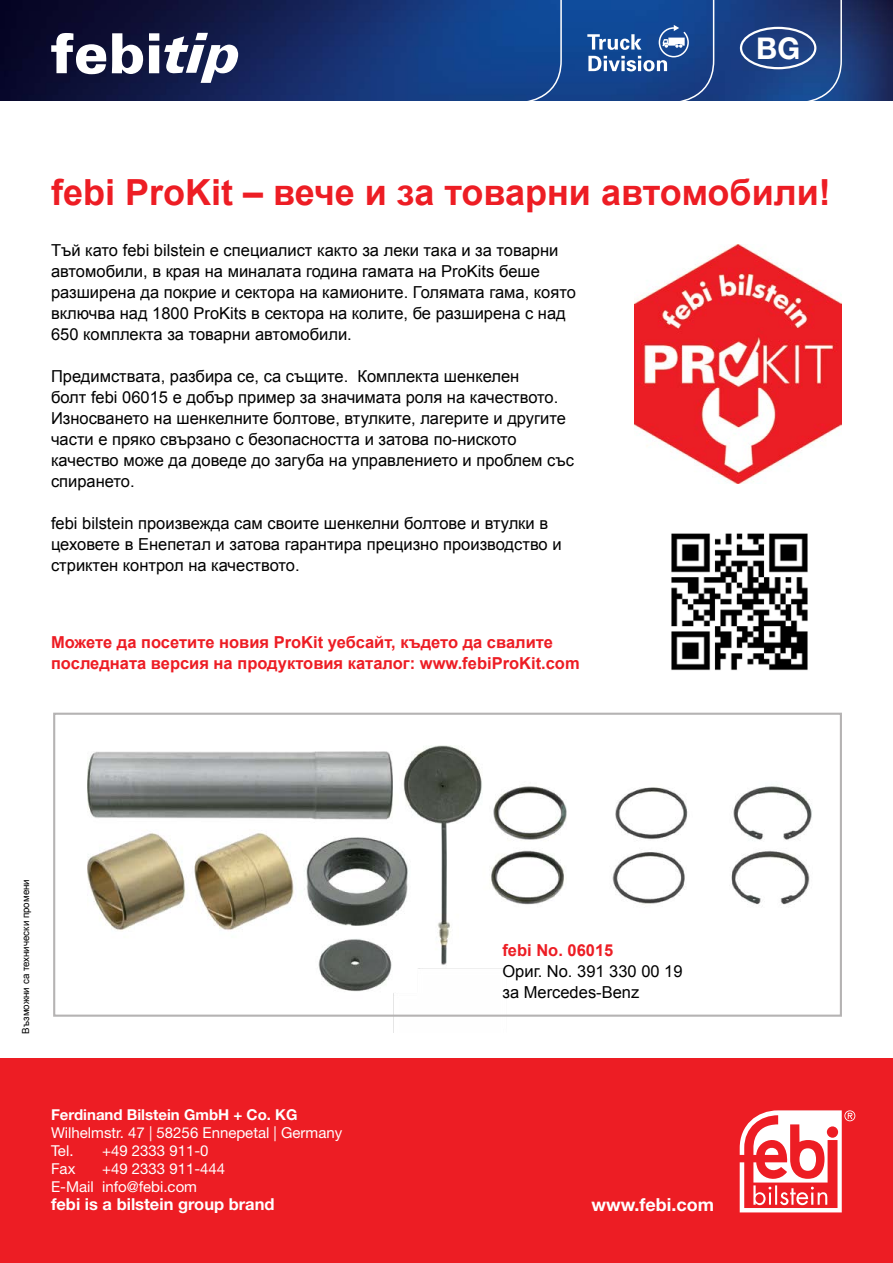
<style>
.page{position:relative;width:893px;height:1263px;background:#fff}
.page>*{position:absolute;margin:0;border:0;box-sizing:border-box;transform-origin:0 0}
.t1{font:700 36px "Arial";color:#ed1d24}
.t2{font:700 30px "Helvetica Neue LT Std";color:#fff}
.t3{font:700 18px "Helvetica Neue LT Std";color:#fff}
.t4{font:16.5px/21px "Arial";color:#000}
.t5{font:700 16.5px/21px "Arial";color:#ed1d24}
.t6{font:700 16.5px "Helvetica Neue LT Std";color:#fff}
.t7{font:15px/18px "Helvetica Neue LT Std";color:#fff}
.t8{font:700 15px "Helvetica Neue LT Std";color:#fff}
.t9{font:9.75px "Arial";color:#000}
</style>
<div class="page">
<img style="left:843px;top:0;width:50px;height:101px">
<svg style="left:563px;top:0;width:280px;height:101px;background:#1d468b"></svg>
<svg style="left:0;top:0;width:563px;height:101px;background:#122b65"></svg>
<div style="left:740px;top:27px;width:76px;height:42px;border:2px solid #fff;border-radius:50%"></div>
<div style="left:0;top:1059px;width:893px;height:204px;background:#ed1d24"></div>
<svg style="left:740px;top:1110px;width:115px;height:102px"></svg>
<svg style="left:587px;top:25px;width:102px;height:46px"></svg>
<img style="left:671px;top:533px;width:137px;height:138px">
<img style="left:635px;top:244px;width:207px;height:240px">
<img style="left:87px;top:746px;width:725px;height:286px">
<div style="left:53px;top:713px;width:789px;height:304px;border:2px solid #b5b3b3"></div>
<svg style="left:51px;top:33px;width:187px;height:50px"></svg>
<h2 class="t2" style="left:756px;top:30px;width:45px">BG</h2>
<h1 class="t1" style="left:51px;top:168px;width:781px">febi ProKit – вече и за товарни автомобили!</h1>
<p class="t4" style="left:51px;top:240px;width:526px">Тъй като febi bilstein е специалист както за леки така и за товарни автомобили, в края на миналата година гамата на ProKits беше разширена да покрие и сектора на камионите. Голямата гама, която включва над 1800 ProKits в сектора на колите, бе разширена с над 650 комплекта за товарни автомобили.</p>
<p class="t4" style="left:51px;top:366px;width:524px">Предимствата, разбира се, са същите. Комплекта шенкелен<br>болт febi 06015 е добър пример за значимата роля на качеството.<br>Износването на шенкелните болтове, втулките, лагерите и другите части е пряко свързано с безопасността и затова по-ниското качество може да доведе до загуба на управлението и проблем със спирането.</p>
<p class="t4" style="left:51px;top:513px;width:512px">febi bilstein произвежда сам своите шенкелни болтове и втулки в цеховете в Енепетал и затова гарантира прецизно производство и стриктен контрол на качеството.</p>
<p class="t5" style="left:51px;top:632px;width:530px">Можете да посетите новия ProKit уебсайт, където да свалите последната версия на продуктовия каталог: www.febiProKit.com</p>
<p class="t9" style="left:19px;top:1033px;width:156px;rotate:-90deg">Възможни са технически промени</p>
<p class="t8" style="left:51px;top:1105px;width:248px">Ferdinand Bilstein GmbH + Co. KG</p>
<p class="t7" style="left:51px;top:1123px;width:293px">Wilhelmstr. 47 | 58256 Ennepetal | Germany<br>Tel.</p>
<p class="t7" style="left:102px;top:1141px;width:108px">+49 2333 911-0</p>
<p class="t7" style="left:51px;top:1159px;width:26px">Fax</p>
<p class="t7" style="left:51px;top:1159px;width:176px;text-indent:51px">+49 2333 911-444<br>E-Mail info@febi.com</p>
<p class="t6" style="left:51px;top:1194px;width:225px">febi is a bilstein group brand</p>
<p class="t5" style="left:502px;top:940px;width:112px">febi No. 06015</p>
<p class="t4" style="left:502px;top:960px;width:182px">Ориг. No. 391 330 00 19 за Mercedes-Benz</p>
<p class="t3" style="left:592px;top:1194px;width:124px">www.febi.com</p>
</div>
